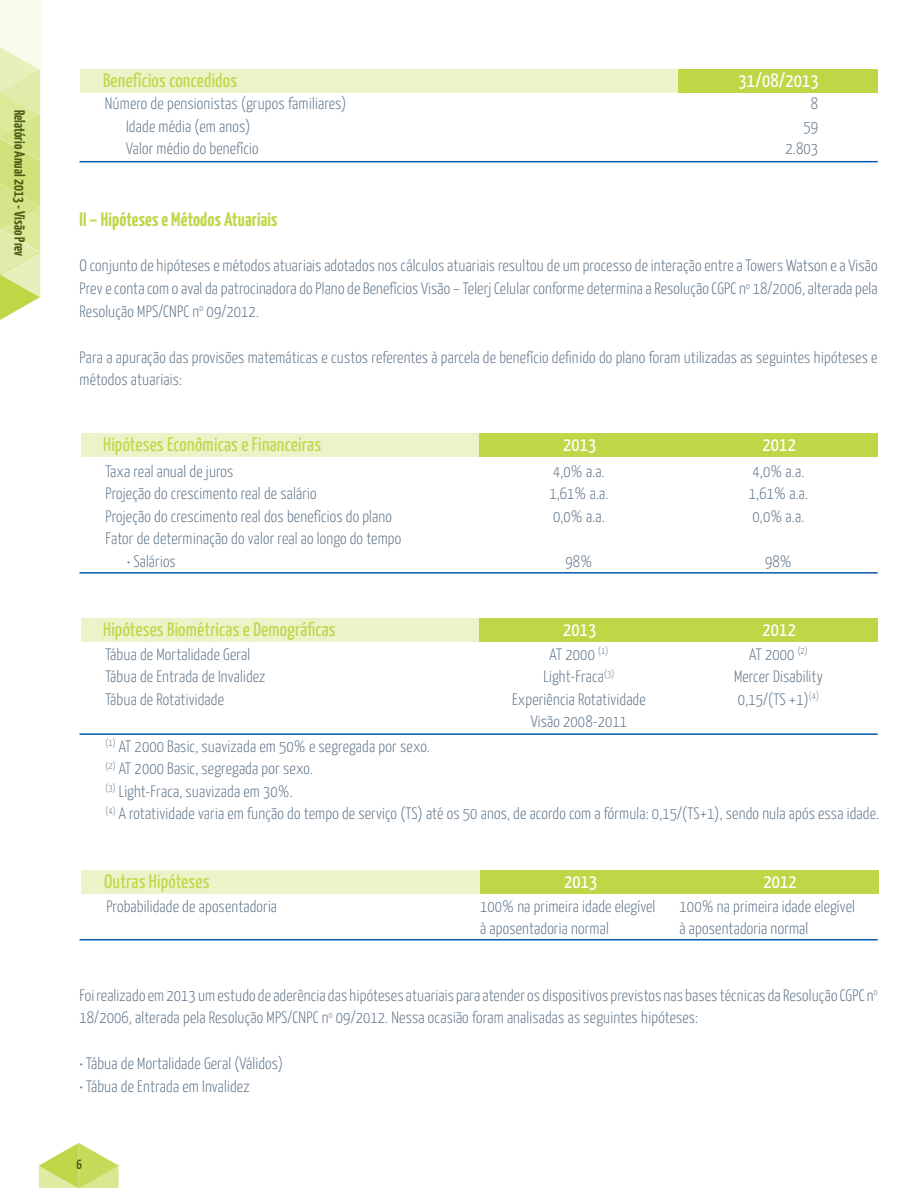
<style>
.page{position:relative;width:918px;height:1188px;background:#fff}
.page>*{position:absolute;margin:0;border:0;box-sizing:border-box;transform-origin:0 0}
.t1{font:19.5px "Yanone Kaffeesatz";letter-spacing:.01em;color:#bed747}
.t2{font:19.5px "Yanone Kaffeesatz";letter-spacing:.01em;color:#fff}
.t3{font:700 19.5px "Yanone Kaffeesatz";letter-spacing:.01em;color:#bed747}
.t4{font:300 16.5px/22.5px "Yanone Kaffeesatz";letter-spacing:.01em;color:#586f83}
.t5{font:700 15px "Yanone Kaffeesatz";color:#4c5d15}
.t6{font:700 13.5px "Yanone Kaffeesatz";color:#4c5d15}
</style>
<div class="page">
<div style="left:0;top:0;width:40px;height:298px;background:#f8fbec"></div>
<svg style="left:39px;top:1143px;width:80px;height:45px"></svg>
<svg style="left:0;top:47px;width:40px;height:273px;background:#dbe89a"></svg>
<div style="left:80px;top:69px;width:598px;height:23px;background:#ebf3c8"></div>
<div style="left:678px;top:69px;width:200px;height:23px;background:#bed747"></div>
<div style="left:81px;top:434px;width:398px;height:23px;background:#ebf3c8"></div>
<div style="left:81px;top:619px;width:398px;height:23px;background:#ebf3c8"></div>
<div style="left:679px;top:434px;width:199px;height:23px;background:#bed747"></div>
<div style="left:679px;top:619px;width:199px;height:23px;background:#bed747"></div>
<div style="left:479px;top:434px;width:200px;height:23px;background:#bed747"></div>
<div style="left:479px;top:619px;width:200px;height:23px;background:#bed747"></div>
<hr style="left:80px;top:733px;width:798px;height:2px;background:#065baa">
<hr style="left:80px;top:939px;width:798px;height:1px;background:#065baa">
<hr style="left:80px;top:572px;width:798px;height:2px;background:#065baa">
<div style="left:82px;top:870px;width:398px;height:23px;background:#ebf3c8"></div>
<div style="left:680px;top:870px;width:199px;height:23px;background:#bed747"></div>
<div style="left:480px;top:870px;width:200px;height:23px;background:#bed747"></div>
<hr style="left:80px;top:161px;width:798px;height:1px;background:#065baa">
<p class="t5" style="left:29px;top:110px;width:148px;rotate:90deg">Relatório Anual 2013 - Visão Prev</p>
<p class="t1" style="left:103px;top:68px;width:136px">Benefícios concedidos</p>
<p class="t2" style="left:739px;top:68px;width:81px">31/08/2013</p>
<p class="t4" style="left:126px;top:92px;width:222px;text-indent:-21px">Número de pensionistas (grupos familiares)<br>Idade média (em anos)<br>Valor médio do benefício</p>
<p class="t4" style="left:786px;top:92px;width:34px;text-align:right">8<br>59<br>2.803</p>
<p class="t3" style="left:80px;top:207px;width:199px">II – Hipóteses e Métodos Atuariais</p>
<p class="t4" style="left:80px;top:254px;width:800px;text-align:justify">O conjunto de hipóteses e métodos atuariais adotados nos cálculos atuariais resultou de um processo de interação entre a Towers Watson e a Visão Prev e conta com o aval da patrocinadora do Plano de Benefícios Visão – Telerj Celular conforme determina a Resolução CGPC n<sup>o</sup> 18/2006, alterada pela Resolução MPS/CNPC n<sup>o</sup> 09/2012.</p>
<p class="t4" style="left:80px;top:345px;width:799px">Para a apuração das provisões matemáticas e custos referentes à parcela de benefício definido do plano foram utilizadas as seguintes hipóteses e métodos atuariais:</p>
<p class="t1" style="left:103px;top:433px;width:219px">Hipóteses Econômicas e Financeiras</p>
<p class="t2" style="left:563px;top:433px;width:35px">2013</p>
<p class="t2" style="left:763px;top:433px;width:35px">2012</p>
<p class="t4" style="left:105px;top:459px;width:297px">Taxa real anual de juros<br>Projeção do crescimento real de salário<br>Projeção do crescimento real dos benefícios do plano Fator de determinação do valor real ao longo do tempo</p>
<p class="t4" style="left:127px;top:549px;width:51px">• Salários</p>
<p class="t4" style="left:549px;top:459px;width:61px">4,0% a.a.<br>1,61% a.a.<br>0,0% a.a.</p>
<p class="t4" style="left:566px;top:549px;width:28px">98%</p>
<p class="t4" style="left:749px;top:459px;width:61px">4,0% a.a.<br>1,61% a.a.<br>0,0% a.a.</p>
<p class="t4" style="left:765px;top:549px;width:28px">98%</p>
<p class="t1" style="left:103px;top:618px;width:234px">Hipóteses Biométricas e Demográficas</p>
<p class="t2" style="left:563px;top:618px;width:35px">2013</p>
<p class="t2" style="left:763px;top:618px;width:35px">2012</p>
<p class="t4" style="left:512px;top:643px;width:135px;text-align:center">AT 2000 <sup>(1)<br></sup>Light-Fraca<sup>(3)<br></sup>Experiência Rotatividade<br>Visão 2008-2011</p>
<p class="t4" style="left:734px;top:643px;width:90px;text-align:center">AT 2000 <sup>(2)<br></sup>Mercer Disability<br>0,15/(TS +1)<sup>(4)</sup></p>
<p class="t4" style="left:105px;top:643px;width:162px">Tábua de Mortalidade Geral<br>Tábua de Entrada de Invalidez<br>Tábua de Rotatividade</p>
<p class="t4" style="left:105px;top:734px;width:775px"><sup>(1)</sup> AT 2000 Basic, suavizada em 50% e segregada por sexo.<br><sup>(2)</sup> AT 2000 Basic, segregada por sexo.<br><sup>(3)</sup> Light-Fraca, suavizada em 30%.<br><sup>(4)</sup> A rotatividade varia em função do tempo de serviço (TS) até os 50 anos, de acordo com a fórmula: 0,15/(TS+1), sendo nula após essa idade.</p>
<p class="t1" style="left:104px;top:869px;width:107px">Outras Hipóteses</p>
<p class="t2" style="left:564px;top:869px;width:35px">2013</p>
<p class="t2" style="left:764px;top:869px;width:35px">2012</p>
<p class="t4" style="left:106px;top:895px;width:172px">Probabilidade de aposentadoria</p>
<p class="t4" style="left:680px;top:895px;width:177px">100% na primeira idade elegível à aposentadoria normal</p>
<p class="t4" style="left:480px;top:895px;width:177px">100% na primeira idade elegível à aposentadoria normal</p>
<p class="t4" style="left:80px;top:983px;width:800px">Foi realizado em 2013 um estudo de aderência das hipóteses atuariais para atender os dispositivos previstos nas bases técnicas da Resolução CGPC n<sup>o<br></sup>18/2006, alterada pela Resolução MPS/CNPC n<sup>o</sup> 09/2012. Nessa ocasião foram analisadas as seguintes hipóteses:</p>
<p class="t4" style="left:80px;top:1052px;width:205px">• Tábua de Mortalidade Geral (Válidos)</p>
<p class="t4" style="left:80px;top:1075px;width:172px">• Tábua de Entrada em Invalidez</p>
<p class="t6" style="left:76px;top:1156px;width:7px">6</p>
</div>
